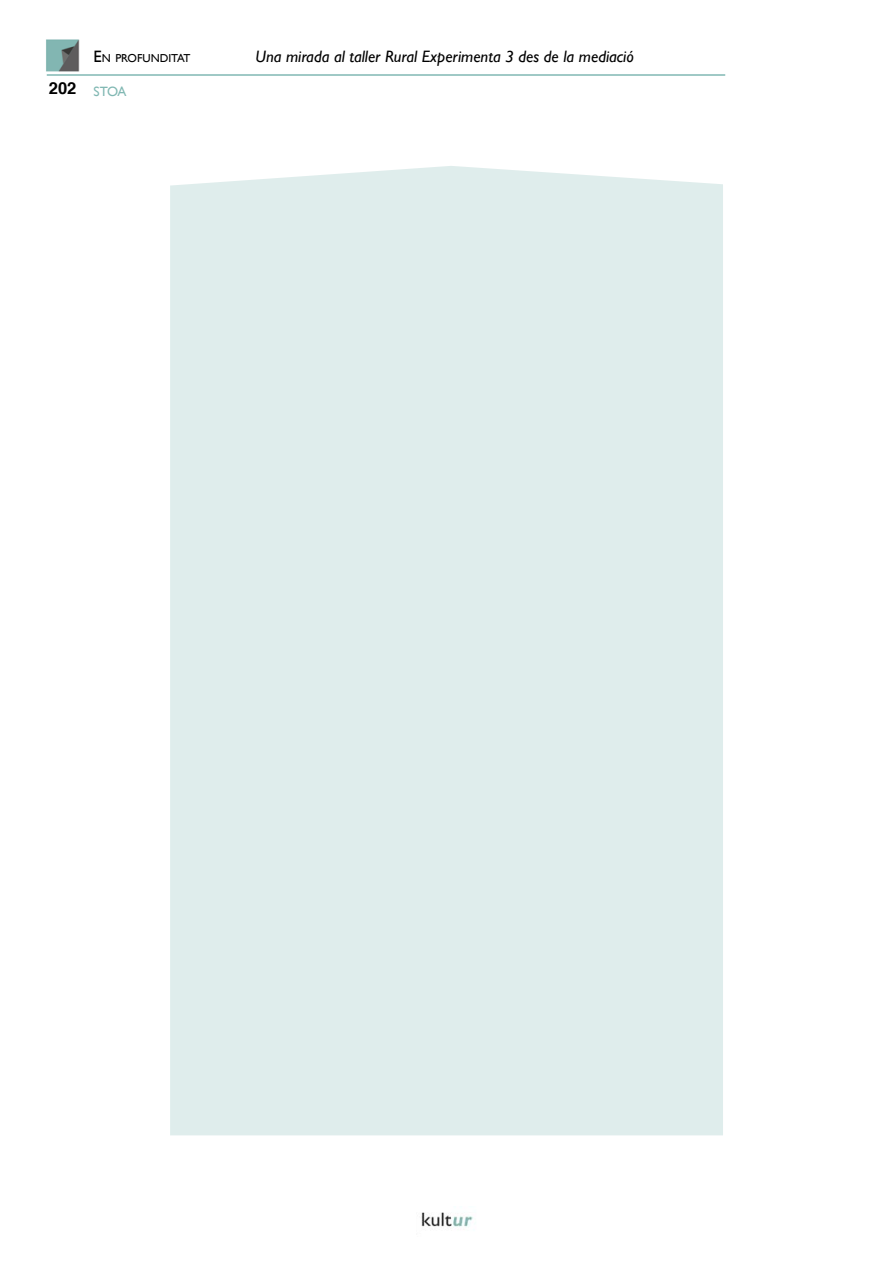
<style>
.page{position:relative;width:893px;height:1263px;background:#fff}
.page>*{position:absolute;margin:0;border:0;box-sizing:border-box;transform-origin:0 0}
.t1{font:italic 16.5px "Gill Sans";color:#000}
.t2{font:700 16.5px "Helvetica";color:#000}
.t3{font:13.5px "Gill Sans";color:#81b8b3}
.t4{font:11.55px "Gill Sans";color:#000}
.s1{font-size:16.5px}
</style>
<div class="page">
<div style="left:170px;top:166px;width:553px;height:969px;background:#dfedec"></div>
<img style="left:46px;top:39px;width:34px;height:33px">
<img style="left:421px;top:1212px;width:52px;height:15px">
<hr style="left:47px;top:74px;width:678px;height:2px;background:#81b8b3">
<p class="t2" style="left:49px;top:75px;width:29px">202</p>
<p class="t4" style="left:94px;top:52px;width:99px"><span class="s1">E</span>N PROFUNDITAT</p>
<p class="t1" style="left:256px;top:47px;width:380px">Una mirada al taller Rural Experimenta 3 des de la mediació</p>
<p class="t3" style="left:94px;top:83px;width:35px">STOA</p>
</div>
